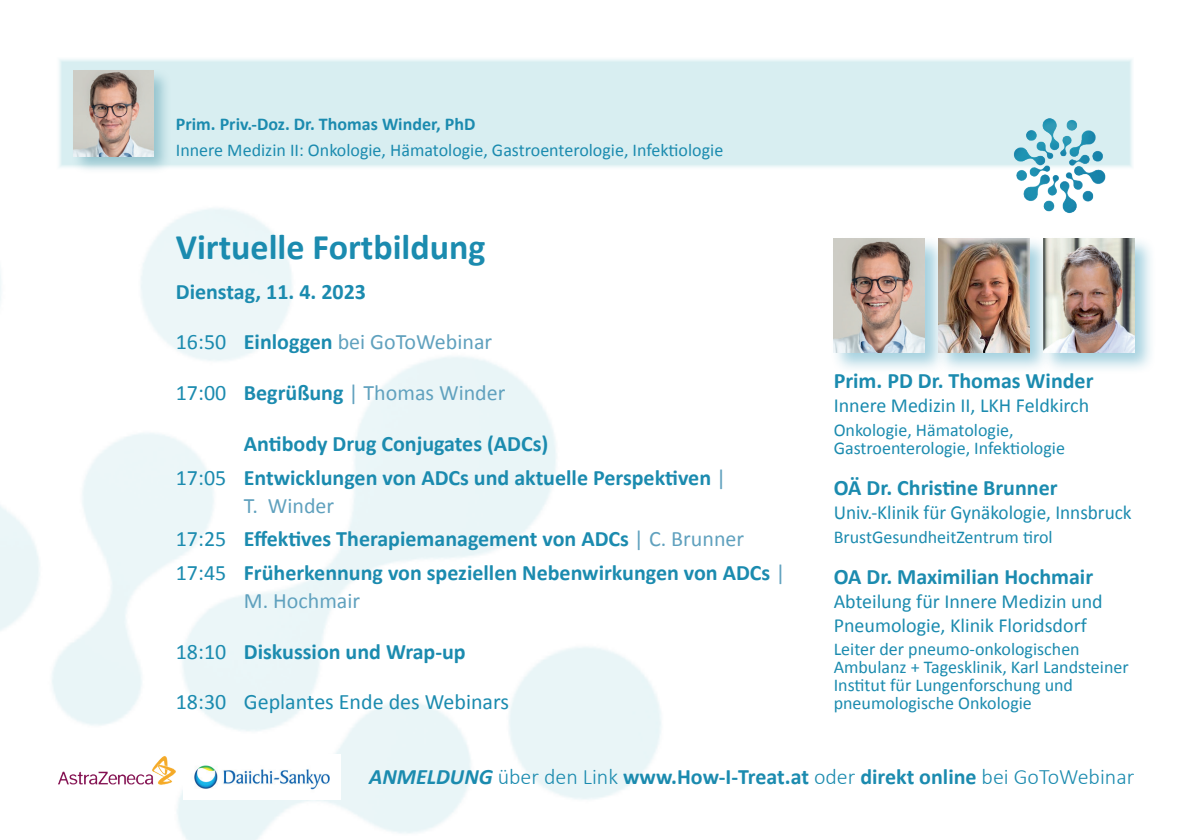
<style>
.page{position:relative;width:1191px;height:840px;background:#fff}
.page>*{position:absolute;margin:0;border:0;box-sizing:border-box;transform-origin:0 0}
.t1{font:700 36px "Calibri";color:#1b8baf}
.t2{font:700 22px/33.6px "Calibri";color:#1b8baf}
.t3{font:22px "Calibri";color:#60a1be}
.t4{font:22px "Calibri";color:#1b8baf}
.t5{font:20px/24px "Calibri";color:#1b8baf}
.t6{font:20px "Calibri";color:#1b8baf;scale:.96 1}
.t7{font:18px/18px "Calibri";color:#1b8baf}
.t8{font:700 18px "Calibri";color:#1b8baf}
.s1{color:#1b8baf}
.s2{font-weight:700;color:#1b8baf}
.s3{font-weight:400}
.s4{font-weight:400;color:#60a1be}
.s5{font-style:italic}
.s6{font-weight:300}
</style>
<div class="page">
<div style="left:57px;top:57px;width:1077px;height:113px;background:#d8eef1"></div>
<img style="left:1012px;top:118px;width:95px;height:95px">
<div style="left:71px;top:68px;width:101px;height:106px;background:#33869a;opacity:.4"></div>
<img style="left:74px;top:71px;width:79px;height:85px">
<div style="left:830px;top:236px;width:117px;height:139px;background:#1b8baf;opacity:.4"></div>
<img style="left:833px;top:239px;width:91px;height:113px">
<div style="left:935px;top:236px;width:117px;height:139px;background:#1b8baf;opacity:.4"></div>
<img style="left:938px;top:239px;width:91px;height:113px">
<div style="left:1040px;top:236px;width:117px;height:139px;background:#1b8baf;opacity:.4"></div>
<img style="left:1043px;top:239px;width:91px;height:113px">
<img style="left:191px;top:764px;width:139px;height:27px">
<img style="left:58px;top:755px;width:118px;height:54px">
<p class="t8" style="left:176px;top:112px;width:301px">Prim. Priv.-Doz. Dr. Thomas Winder, PhD</p>
<p class="t7" style="left:176px;top:141px;width:549px">Innere Medizin II: Onkologie, Hämatologie, Gastroenterologie, Infektiologie</p>
<h1 class="t1" style="left:176px;top:223px;width:311px">Virtuelle Fortbildung</h1>
<p class="t2" style="left:176px;top:274px;width:192px">Dienstag, 11. 4. 2023</p>
<p class="t3" style="left:176px;top:328px;width:318px"><span class="s1">16:50</span> <span class="s2">Einloggen</span> bei GoToWebinar</p>
<p class="t3" style="left:176px;top:378px;width:331px"><span class="s1">17:00</span> <span class="s2">Begrüßung</span> | Thomas Winder</p>
<p class="t2" style="left:176px;top:426px;width:552px;text-indent:68px">Antibody Drug Conjugates (ADCs)<br><span class="s3">17:05</span> Entwicklungen von ADCs und aktuelle Perspektiven <span class="s4">|</span></p>
<p class="t2" style="left:176px;top:488px;width:611px;text-indent:68px"><span class="s4">T. Winder<br></span><span class="s3">17:25</span> Effektives Therapiemanagement von ADCs <span class="s4">| C. Brunner<br></span><span class="s3">17:45</span> Früherkennung von speziellen Nebenwirkungen von ADCs <span class="s4">|</span></p>
<p class="t3" style="left:244px;top:586px;width:118px">M. Hochmair</p>
<p class="t2" style="left:176px;top:634px;width:291px"><span class="s3">18:10</span> Diskussion und Wrap-up</p>
<p class="t4" style="left:176px;top:687px;width:335px">18:30 Geplantes Ende des Webinars</p>
<p class="t2" style="left:833px;top:364px;width:261px">Prim. PD Dr. Thomas Winder</p>
<p class="t5" style="left:833px;top:393px;width:257px">Innere Medizin II, LKH Feldkirch</p>
<p class="t7" style="left:833px;top:420px;width:233px">Onkologie, Hämatologie,<br>Gastroenterologie, Infektiologie</p>
<p class="t2" style="left:833px;top:470px;width:225px">OÄ Dr. Christine Brunner</p>
<p class="t6" style="left:833px;top:499px;width:312px">Univ.-Klinik für Gynäkologie, Innsbruck</p>
<p class="t7" style="left:833px;top:527px;width:220px">BrustGesundheitZentrum tirol</p>
<p class="t2" style="left:833px;top:559px;width:261px">OA Dr. Maximilian Hochmair</p>
<p class="t5" style="left:833px;top:588px;width:270px">Abteilung für Innere Medizin und<br>Pneumologie, Klinik Floridsdorf</p>
<p class="t7" style="left:833px;top:640px;width:296px">Leiter der pneumo-onkologischen Ambulanz + Tagesklinik, Karl Landsteiner Institut für Lungenforschung und pneumologische Onkologie</p>
<p class="t2" style="left:369px;top:759px;width:766px"><span class="s5">ANMELDUNG</span> <span class="s6">über den Link</span> www.How-I-Treat.at <span class="s6">oder</span> direkt online <span class="s6">bei GoToWebinar</span></p>
</div>
